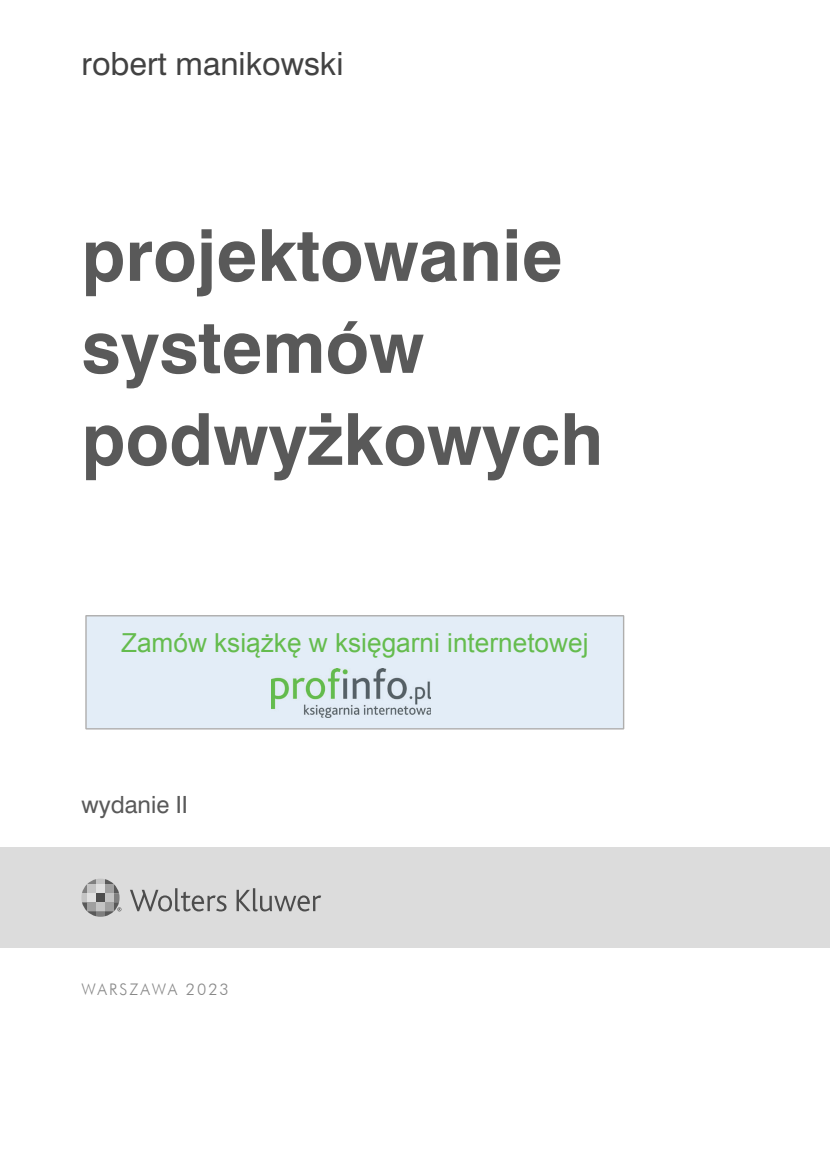
<style>
.page{position:relative;width:830px;height:1155px;background:#fff}
.page>*{position:absolute;margin:0;border:0;box-sizing:border-box;transform-origin:0 0}
.t1{font:700 67px/92px "Swis 721 PL";color:#595959}
.t2{font:29.8px "Swis 721 PL";color:#424242}
.t3{font:26.2px "Arial";color:#65bc4e}
.t4{font:22px "Swis 721 PL";color:#595959}
.t5{font:300 16px "Futura BT";letter-spacing:.125em;color:#888}
</style>
<div class="page">
<div style="left:0;top:847px;width:830px;height:101px;background:#dcdcdc"></div>
<svg style="left:130px;top:888px;width:96px;height:23px"></svg>
<svg style="left:237px;top:888px;width:84px;height:23px"></svg>
<svg style="left:81px;top:879px;width:40px;height:38px"></svg>
<div style="left:87px;top:884px;width:9px;height:9px;background:#c4c4c4"></div>
<div style="left:87px;top:893px;width:9px;height:9px;background:#e0e0e0"></div>
<div style="left:87px;top:902px;width:9px;height:9px;background:#a0a0a0"></div>
<div style="left:96px;top:884px;width:9px;height:9px;background:#e0e0e0"></div>
<div style="left:96px;top:893px;width:9px;height:9px;background:#4d4d4d"></div>
<div style="left:96px;top:902px;width:9px;height:9px;background:#c4c4c4"></div>
<div style="left:105px;top:884px;width:9px;height:9px;background:#a0a0a0"></div>
<div style="left:105px;top:893px;width:9px;height:9px;background:#c4c4c4"></div>
<div style="left:105px;top:902px;width:9px;height:9px;background:#a0a0a0"></div>
<div style="left:85px;top:615px;width:539px;height:115px;background:#e3edf7"></div>
<div style="left:94px;top:633px;width:521px;height:34px;background:#e3edf7"></div>
<div style="left:272px;top:668px;width:166px;height:52px;background:#e3edf7"></div>
<img style="left:272px;top:668px;width:159px;height:49px">
<p class="t2" style="left:81px;top:51px;width:264px">robert manikowski</p>
<h1 class="t1" style="left:81px;top:217px;width:523px">projektowanie systemów podwyżkowych</h1>
<p class="t3" style="left:121px;top:625px;width:469px">Zamów książkę w księgarni internetowej</p>
<p class="t4" style="left:81px;top:795px;width:108px">wydanie II</p>
<p class="t5" style="left:81px;top:979px;width:149px">WARSZAWA 2023</p>
</div>
